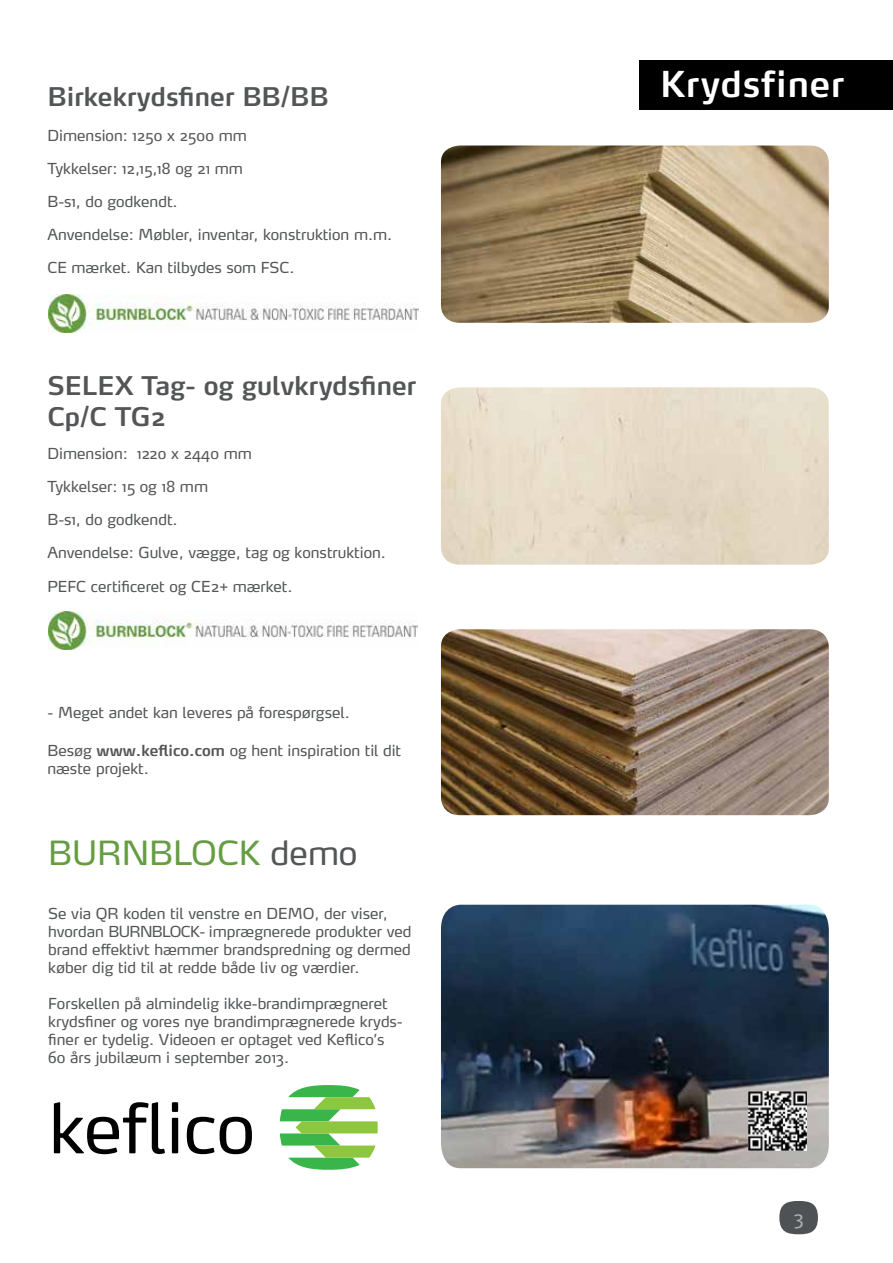
<style>
.page{position:relative;width:893px;height:1263px;background:#fff}
.page>*{position:absolute;margin:0;border:0;box-sizing:border-box;transform-origin:0 0}
.t1{font:600 35.4px "Max";letter-spacing:.025em;color:#fff}
.t2{font:33px "Max";color:#669d42}
.t3{font:600 25.5px/30.6px "Max";color:#535557}
.t4{font:18px "Max";color:#b1b4b6}
.t5{font:15px/18px "Max";color:#535557}
.s1{font-weight:600}
.s2{color:#535557}
</style>
<div class="page">
<img style="left:441px;top:905px;width:388px;height:263px">
<img style="left:749px;top:1091px;width:58px;height:59px">
<img style="left:441px;top:146px;width:388px;height:177px">
<div style="left:639px;top:61px;width:254px;height:49px;background:#000001"></div>
<img style="left:441px;top:629px;width:388px;height:186px">
<img style="left:49px;top:294px;width:369px;height:38px">
<img style="left:48px;top:612px;width:370px;height:38px">
<svg style="left:54px;top:1102px;width:111px;height:52px"></svg>
<svg style="left:172px;top:1102px;width:6px;height:51px"></svg>
<svg style="left:187px;top:1117px;width:27px;height:37px"></svg>
<svg style="left:220px;top:1117px;width:32px;height:37px"></svg>
<svg style="left:280px;top:1085px;width:98px;height:85px"></svg>
<img style="left:441px;top:387px;width:388px;height:178px">
<div style="left:779px;top:1201px;width:39px;height:33px;background:#4e5254;border-radius:50%"></div>
<h3 class="t3" style="left:47px;top:82px;width:283px">Birkekrydsfiner BB/BB</h3>
<p class="t5" style="left:47px;top:126px;width:201px">Dimension: 1250 x 2500 mm</p>
<p class="t5" style="left:47px;top:159px;width:197px">Tykkelser: 12,15,18 og 21 mm</p>
<p class="t5" style="left:47px;top:192px;width:132px">B-s1, d0 godkendt.</p>
<p class="t5" style="left:47px;top:225px;width:346px">Anvendelse: Møbler, inventar, konstruktion m.m.</p>
<p class="t5" style="left:47px;top:258px;width:248px">CE mærket. Kan tilbydes som FSC.</p>
<h3 class="t3" style="left:47px;top:370px;width:370px">SELEX Tag- og gulvkrydsfiner<br>Cp/C TG2</h3>
<p class="t5" style="left:47px;top:444px;width:206px">Dimension: 1220 x 2440 mm</p>
<p class="t5" style="left:47px;top:477px;width:162px">Tykkelser: 15 og 18 mm</p>
<p class="t5" style="left:47px;top:510px;width:132px">B-s1, d0 godkendt.</p>
<p class="t5" style="left:47px;top:543px;width:340px">Anvendelse: Gulve, vægge, tag og konstruktion.</p>
<p class="t5" style="left:47px;top:578px;width:247px">PEFC certificeret og CE2+ mærket.</p>
<p class="t5" style="left:47px;top:703px;width:304px">- Meget andet kan leveres på forespørgsel.</p>
<p class="t5" style="left:47px;top:742px;width:355px">Besøg <span class="s1">www.keflico.com</span> og hent inspiration til dit næste projekt.</p>
<h2 class="t2" style="left:48px;top:832px;width:311px">BURNBLOCK <span class="s2">demo</span></h2>
<p class="t5" style="left:48px;top:904px;width:365px">Se via QR koden til venstre en DEMO, der viser, hvordan BURNBLOCK- imprægnerede produkter ved brand effektivt hæmmer brandspredning og dermed køber dig tid til at redde både liv og værdier.</p>
<p class="t5" style="left:48px;top:994px;width:356px">Forskellen på almindelig ikke-brandimprægneret krydsfiner og vores nye brandimprægnerede kryds&shy;finer er tydelig. Videoen er optaget ved Keflico’s 60 års jubilæum i september 2013.</p>
<h1 class="t1" style="left:660px;top:61px;width:186px">Krydsfiner</h1>
<p class="t4" style="left:794px;top:1206px;width:11px">3</p>
</div>
